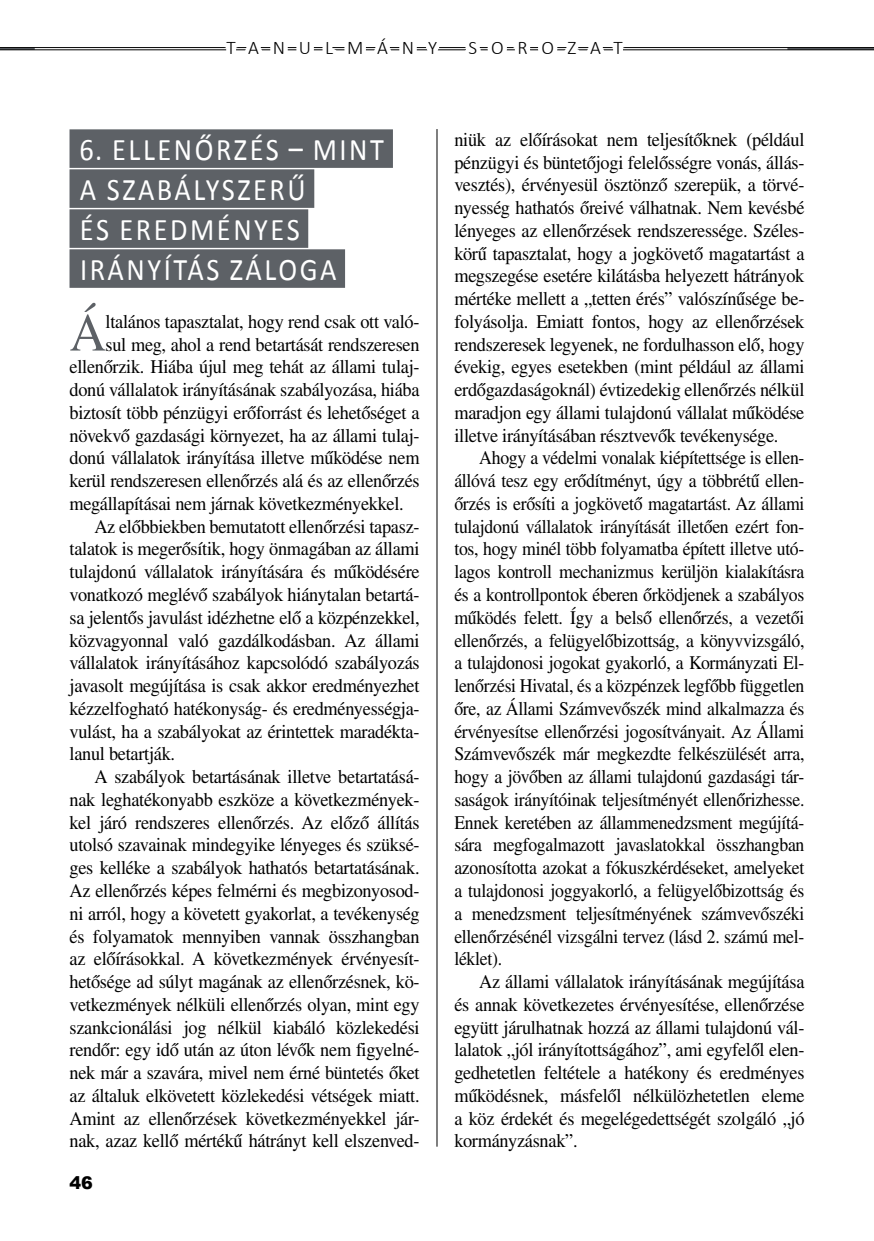
<style>
.page{position:relative;width:874px;height:1241px;background:#fff}
.page>*{position:absolute;margin:0;border:0;box-sizing:border-box;transform-origin:0 0}
.t1{font:53.55px "Times QS";color:#5d6166;scale:.95 1}
.t2{font:31.5px/39.9px "Calibri";letter-spacing:.09em;color:#fff;scale:.9 1}
.t3{font:19.25px/22.8px "Times QS";letter-spacing:-.015em;color:#000;text-align:justify;scale:.95 1}
.t4{font:19.25px/22.8px "Times QS";letter-spacing:-.015em;color:#000;text-align:justify;scale:.92 1}
.t5{font:300 19.25px "Calibri";letter-spacing:.72em;color:#000}
.t6{font:900 17.5px "Arial";color:#000}
</style>
<div class="page">
<hr style="left:0;top:48px;width:35px;height:2px;background:#5d6166">
<hr style="left:787px;top:48px;width:86px;height:2px;background:#5d6166">
<hr style="left:0;top:47px;width:873px;height:1px;background:#000">
<hr style="left:0;top:49px;width:873px;height:1px;background:#000">
<svg style="left:218px;top:47px;width:230px;height:4px"></svg>
<svg style="left:457px;top:47px;width:175px;height:4px"></svg>
<hr style="left:436px;top:129px;width:1px;height:1017px;background:#000">
<div style="left:69px;top:129px;width:324px;height:39px;background:#5d6166"></div>
<div style="left:69px;top:169px;width:245px;height:39px;background:#5d6166"></div>
<div style="left:69px;top:209px;width:239px;height:39px;background:#5d6166"></div>
<div style="left:69px;top:249px;width:276px;height:39px;background:#5d6166"></div>
<p class="t5" style="left:226px;top:36px;width:143px">TAN ULMÁN</p>
<p class="t5" style="left:428px;top:36px;width:11px">Y</p>
<p class="t5" style="left:468px;top:36px;width:153px">SOROZAT</p>
<h2 class="t2" style="left:79px;top:129px;width:337px">6. ELLENŐRZÉS – MINT<br>A SZABÁLYSZERŰ<br>ÉS EREDMÉNYES<br>IRÁNYÍTÁS</h2>
<h2 class="t2" style="left:230px;top:249px;width:117px">ZÁLOGA</h2>
<h1 class="t1" style="left:69px;top:302px;width:39px">Á</h1>
<p class="t3" style="left:105px;top:310px;width:332px">ltalános tapasztalat, hogy rend csak ott való-</p>
<p class="t3" style="left:105px;top:332px;width:332px">sul meg, ahol a rend betartását rendszeresen</p>
<p class="t3" style="left:69px;top:355px;width:370px">ellenőrzik. Hiába újul meg tehát az állami tulaj-</p>
<p class="t3" style="left:69px;top:378px;width:370px">donú vállalatok irányításának szabályozása, hiába</p>
<p class="t3" style="left:69px;top:401px;width:370px">biztosít több pénzügyi erőforrást és lehetőséget a</p>
<p class="t3" style="left:69px;top:423px;width:370px">növekvő gazdasági környezet, ha az állami tulaj-</p>
<p class="t3" style="left:69px;top:446px;width:370px">donú vállalatok irányítása illetve működése nem</p>
<p class="t3" style="left:69px;top:469px;width:370px">kerül rendszeresen ellenőrzés alá és az ellenőrzés</p>
<p class="t3" style="left:69px;top:492px;width:353px">megállapításai nem járnak következményekkel.</p>
<p class="t3" style="left:94px;top:514px;width:344px">Az előbbiekben bemutatott ellenőrzési tapasz-</p>
<p class="t3" style="left:69px;top:537px;width:370px">talatok is megerősítik, hogy önmagában az állami</p>
<p class="t3" style="left:69px;top:560px;width:370px">tulajdonú vállalatok irányítására és működésére</p>
<p class="t3" style="left:69px;top:583px;width:370px">vonatkozó meglévő szabályok hiánytalan betartá-</p>
<p class="t3" style="left:69px;top:605px;width:370px">sa jelentős javulást idézhetne elő a közpénzekkel,</p>
<p class="t3" style="left:69px;top:628px;width:370px">közvagyonnal való gazdálkodásban. Az állami</p>
<p class="t3" style="left:69px;top:651px;width:370px">vállalatok irányításához kapcsolódó szabályozás</p>
<p class="t3" style="left:69px;top:674px;width:370px">javasolt megújítása is csak akkor eredményezhet</p>
<p class="t3" style="left:69px;top:696px;width:370px">kézzelfogható hatékonyság- és eredményességja-</p>
<p class="t3" style="left:69px;top:719px;width:370px">vulást, ha a szabályokat az érintettek maradékta-</p>
<p class="t3" style="left:69px;top:742px;width:113px">lanul betartják.</p>
<p class="t3" style="left:94px;top:765px;width:344px">A szabályok betartásának illetve betartatásá-</p>
<p class="t3" style="left:69px;top:787px;width:370px">nak leghatékonyabb eszköze a következmények-</p>
<p class="t3" style="left:69px;top:810px;width:370px">kel járó rendszeres ellenőrzés. Az előző állítás</p>
<p class="t3" style="left:69px;top:833px;width:370px">utolsó szavainak mindegyike lényeges és szüksé-</p>
<p class="t3" style="left:69px;top:856px;width:370px">ges kelléke a szabályok hathatós betartatásának.</p>
<p class="t3" style="left:69px;top:878px;width:370px">Az ellenőrzés képes felmérni és megbizonyosod-</p>
<p class="t3" style="left:69px;top:901px;width:370px">ni arról, hogy a követett gyakorlat, a tevékenység</p>
<p class="t3" style="left:69px;top:924px;width:370px">és folyamatok mennyiben vannak összhangban</p>
<p class="t3" style="left:69px;top:947px;width:370px">az előírásokkal. A következmények érvényesít-</p>
<p class="t3" style="left:69px;top:969px;width:370px">hetősége ad súlyt magának az ellenőrzésnek, kö-</p>
<p class="t3" style="left:69px;top:992px;width:370px">vetkezmények nélküli ellenőrzés olyan, mint egy</p>
<p class="t3" style="left:69px;top:1015px;width:370px">szankcionálási jog nélkül kiabáló közlekedési</p>
<p class="t3" style="left:69px;top:1038px;width:370px">rendőr: egy idő után az úton lévők nem figyelné-</p>
<p class="t3" style="left:69px;top:1061px;width:370px">nek már a szavára, mivel nem érné büntetés őket</p>
<p class="t3" style="left:69px;top:1083px;width:370px">az általuk elkövetett közlekedési vétségek miatt.</p>
<p class="t3" style="left:69px;top:1106px;width:370px">Amint az ellenőrzések következményekkel jár-</p>
<p class="t3" style="left:69px;top:1129px;width:370px">nak, azaz kellő mértékű hátrányt kell elszenved-</p>
<p class="t6" style="left:69px;top:1169px;width:25px">46</p>
<p class="t3" style="left:454px;top:128px;width:370px">niük az előírásokat nem teljesítőknek (például pénzügyi és büntetőjogi felelősségre vonás, állás&shy;vesztés), érvényesül ösztönző szerepük, a törvé&shy;nyesség hathatós őreivé válhatnak. Nem kevésbé lényeges az ellenőrzések rendszeressége. Széles&shy;körű tapasztalat, hogy a jogkövető magatartást a megszegése esetére kilátásba helyezett hátrányok mértéke mellett a „tetten érés” valószínűsége be&shy;folyásolja. Emiatt fontos, hogy az ellenőrzések rendszeresek legyenek, ne fordulhasson elő, hogy évekig, egyes esetekben (mint például az állami erdőgazdaságoknál) évtizedekig ellenőrzés nélkül maradjon egy állami tulajdonú vállalat működése illetve irányításában résztvevők tevékenysége.</p>
<p class="t4" style="left:454px;top:446px;width:382px;text-indent:25px">Ahogy a védelmi vonalak kiépítettsége is ellen&shy;állóvá tesz egy erődítményt, úgy a többrétű ellen&shy;őrzés is erősíti a jogkövető magatartást. Az állami tulajdonú vállalatok irányítását illetően ezért fon&shy;tos, hogy minél több folyamatba épített illetve utó&shy;lagos kontroll mechanizmus kerüljön kialakításra és a kontrollpontok éberen őrködjenek a szabályos működés felett. Így a belső ellenőrzés, a vezetői ellenőrzés, a felügyelőbizottság, a könyvvizsgáló, a tulajdonosi jogokat gyakorló, a Kormányzati El&shy;lenőrzési Hivatal, és a közpénzek legfőbb független őre, az Állami Számvevőszék mind alkalmazza és érvényesítse ellenőrzési jogosítványait. Az Állami Számvevőszék már megkezdte felkészülését arra, hogy a jövőben az állami tulajdonú gazdasági tár&shy;saságok irányítóinak teljesítményét ellenőrizhesse.<br>Ennek keretében az állammenedzsment megújítá&shy;sára megfogalmazott javaslatokkal összhangban azonosította azokat a fókuszkérdéseket, amelyeket a tulajdonosi joggyakorló, a felügyelőbizottság és a menedzsment teljesítményének számvevőszéki ellenőrzésénél vizsgálni tervez (lásd 2. számú mel&shy;léklet).</p>
<p class="t3" style="left:454px;top:969px;width:370px;text-indent:25px">Az állami vállalatok irányításának megújítása és annak következetes érvényesítése, ellenőrzése együtt járulhatnak hozzá az állami tulajdonú vál&shy;lalatok „jól irányítottságához”, ami egyfelől elen&shy;gedhetetlen feltétele a hatékony és eredményes működésnek, másfelől nélkülözhetetlen eleme a köz érdekét és megelégedettségét szolgáló „jó kormányzásnak”.</p>
</div>
